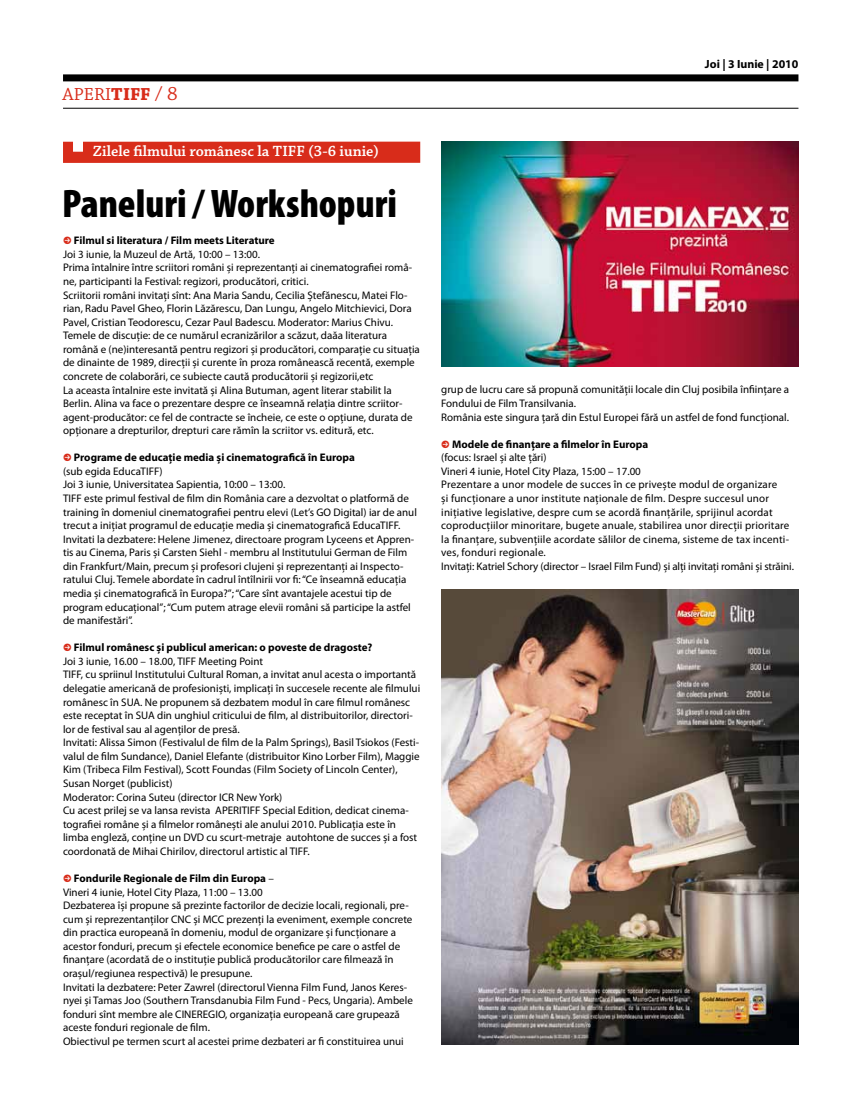
<style>
.page{position:relative;width:851px;height:1099px;background:#fff}
.page>*{position:absolute;margin:0;border:0;box-sizing:border-box;transform-origin:0 0}
.t1{font:900 condensed 40px "Myriad Pro";color:#000}
.t2{font:18.38px "Chaparral Pro";letter-spacing:.005em;color:#d82c1a}
.t3{font:600 15.62px "Chaparral Pro";color:#fff}
.t4{font:700 11.88px "Myriad Pro";color:#000}
.t5{font:11px/13.6px "Myriad Pro";color:#000}
.t6{font:700 11px "Myriad Pro";color:#000}
.s1{font-weight:700}
.s2{font-size:20px}
</style>
<div class="page">
<div style="left:63px;top:74px;width:735px;height:7px;background:#000"></div>
<hr style="left:63px;top:108px;width:735px;height:1px;background:#000">
<div style="left:63px;top:142px;width:357px;height:21px;background:#d82c1a"></div>
<img style="left:441px;top:589px;width:357px;height:455px">
<img style="left:441px;top:142px;width:357px;height:224px">
<h2 class="t2" style="left:63px;top:84px;width:116px">APERI<span class="s1">TIFF</span> <span class="s2">/ 8</span></h2>
<h3 class="t3" style="left:93px;top:142px;width:288px">Zilele filmului românesc la TIFF (3-6 iunie)</h3>
<h1 class="t1" style="left:62px;top:178px;width:336px">Paneluri / Workshopuri</h1>
<p class="t6" style="left:74px;top:233px;width:202px">Filmul si literatura / Film meets Literature</p>
<p class="t5" style="left:63px;top:247px;width:358px">Joi 3 iunie, la Muzeul de Artă, 10:00 – 13:00.<br>Prima întalnire între scriitori români și reprezentanți ai cinematografiei româ&shy;ne, participanti la Festival: regizori, producători, critici.<br>Scriitorii români invitați sînt: Ana Maria Sandu, Cecilia Ștefănescu, Matei Flo&shy;rian, Radu Pavel Gheo, Florin Lăzărescu, Dan Lungu, Angelo Mitchievici, Dora Pavel, Cristian Teodorescu, Cezar Paul Badescu. Moderator: Marius Chivu.<br>Temele de discuție: de ce numărul ecranizărilor a scăzut, daăa literatura română e (ne)interesantă pentru regizori și producători, comparație cu situația de dinainte de 1989, direcții și curente în proza românească recentă, exemple concrete de colaborări, ce subiecte caută producătorii și regizorii,etc<br>La aceasta întalnire este invitată și Alina Butuman, agent literar stabilit la Berlin. Alina va face o prezentare despre ce înseamnă relația dintre scriitor&shy;agent-producător: ce fel de contracte se încheie, ce este o opțiune, durata de opționare a drepturilor, drepturi care rămîn la scriitor vs. editură, etc.</p>
<p class="t6" style="left:74px;top:450px;width:282px">Programe de educație media și cinematografică în Europa</p>
<p class="t5" style="left:63px;top:464px;width:355px">(sub egida EducaTIFF)<br>Joi 3 iunie, Universitatea Sapientia, 10:00 – 13:00.<br>TIFF este primul festival de film din România care a dezvoltat o platformă de training în domeniul cinematografiei pentru elevi (Let’s GO Digital) iar de anul trecut a inițiat programul de educație media și cinematografică EducaTIFF.<br>Invitati la dezbatere: Helene Jimenez, directoare program Lyceens et Appren&shy;tis au Cinema, Paris și Carsten Siehl - membru al Institutului German de Film din Frankfurt/Main, precum și profesori clujeni și reprezentanți ai Inspecto&shy;ratului Cluj. Temele abordate în cadrul întîlnirii vor fi: “Ce înseamnă educația media și cinematografică în Europa?”; “Care sînt avantajele acestui tip de program educațional”; “Cum putem atrage elevii români să participe la astfel de manifestări”.</p>
<p class="t6" style="left:74px;top:640px;width:300px">Filmul românesc și publicul american: o poveste de dragoste?</p>
<p class="t5" style="left:63px;top:654px;width:358px">Joi 3 iunie, 16.00 – 18.00, TIFF Meeting Point<br>TIFF, cu spriinul Institutului Cultural Roman, a invitat anul acesta o importantă delegatie americană de profesioniști, implicați în succesele recente ale filmului românesc în SUA. Ne propunem să dezbatem modul în care filmul românesc este receptat în SUA din unghiul criticului de film, al distribuitorilor, directori&shy;lor de festival sau al agenților de presă.<br>Invitati: Alissa Simon (Festivalul de film de la Palm Springs), Basil Tsiokos (Festi&shy;valul de film Sundance), Daniel Elefante (distribuitor Kino Lorber Film), Maggie Kim (Tribeca Film Festival), Scott Foundas (Film Society of Lincoln Center), Susan Norget (publicist)<br>Moderator: Corina Suteu (director ICR New York)<br>Cu acest prilej se va lansa revista APERITIFF Special Edition, dedicat cinema&shy;tografiei române și a filmelor românești ale anului 2010. Publicația este în limba engleză, conține un DVD cu scurt-metraje autohtone de succes și a fost coordonată de Mihai Chirilov, directorul artistic al TIFF.</p>
<p class="t5" style="left:63px;top:871px;width:351px;text-indent:11px"><span class="s1">Fondurile Regionale de Film din Europa</span> –<br>Vineri 4 iunie, Hotel City Plaza, 11:00 – 13.00<br>Dezbaterea își propune să prezinte factorilor de decizie locali, regionali, pre&shy;cum și reprezentanților CNC și MCC prezenți la eveniment, exemple concrete din practica europeană în domeniu, modul de organizare și funcționare a acestor fonduri, precum și efectele economice benefice pe care o astfel de finanțare (acordată de o instituție publică producătorilor care filmează în orașul/regiunea respectivă) le presupune.<br>Invitati la dezbatere: Peter Zawrel (directorul Vienna Film Fund, Janos Keres&shy;nyei și Tamas Joo (Southern Transdanubia Film Fund - Pecs, Ungaria). Ambele fonduri sînt membre ale CINEREGIO, organizația europeană care grupează aceste fonduri regionale de film.<br>Obiectivul pe termen scurt al acestei prime dezbateri ar fi constituirea unui</p>
<p class="t4" style="left:704px;top:56px;width:95px">Joi | 3 Iunie | 2010</p>
<p class="t5" style="left:441px;top:383px;width:349px">grup de lucru care să propună comunității locale din Cluj posibila înființare a<br>Fondului de Film Transilvania.<br>România este singura țară din Estul Europei fără un astfel de fond funcțional.</p>
<p class="t6" style="left:452px;top:437px;width:198px">Modele de finanțare a filmelor în Europa</p>
<p class="t5" style="left:441px;top:450px;width:354px">(focus: Israel și alte țări)<br>Vineri 4 iunie, Hotel City Plaza, 15:00 – 17.00<br>Prezentare a unor modele de succes în ce privește modul de organizare<br>și funcționare a unor institute naționale de film. Despre succesul unor inițiative legislative, despre cum se acordă finanțările, sprijinul acordat coproducțiilor minoritare, bugete anuale, stabilirea unor direcții prioritare la finanțare, subvențiile acordate sălilor de cinema, sisteme de tax incenti&shy;ves, fonduri regionale.<br>Invitați: Katriel Schory (director – Israel Film Fund) și alți invitați români și străini.</p>
</div>
